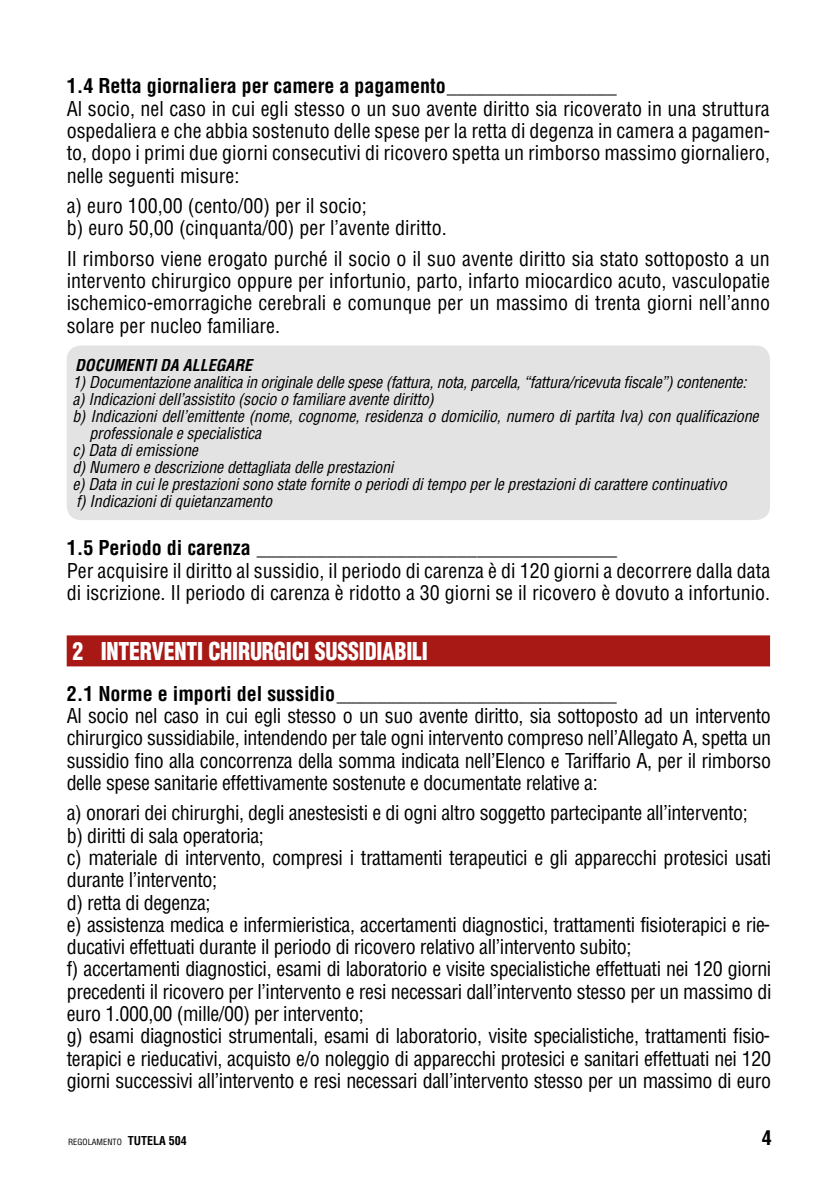
<style>
.page{position:relative;width:840px;height:1191px;background:#fff}
.page>*{position:absolute;margin:0;border:0;box-sizing:border-box;transform-origin:0 0}
.t1{font:900 condensed 24px "Helvetica LT Std";letter-spacing:-.01em;color:#fff;scale:.9 1}
.t2{font:condensed 20px/22.4px "Helvetica LT Std";letter-spacing:-.02em;color:#000;text-align:justify}
.t3{font:condensed 20px/22.4px "Helvetica LT Std";color:#000}
.t4{font:700 condensed 20px "Helvetica LT Std";color:#000}
.t5{font:italic condensed 16px "Helvetica LT Std";letter-spacing:-.01em;color:#000}
.t6{font:italic 700 condensed 16px "Helvetica LT Std";color:#000}
.t7{font:condensed 8.4px "Helvetica LT Std";color:#000}
.s1{font-weight:700;font-size:12px}
</style>
<div class="page">
<div style="left:67px;top:635px;width:702px;height:31px;background:#a81815"></div>
<div style="left:67px;top:345px;width:702px;height:175px;background:#e3e3e3;border-radius:14px"></div>
<p class="t4" style="left:67px;top:74px;width:551px">1.4 Retta giornaliera per camere a pagamento_________________</p>
<p class="t2" style="left:67px;top:97px;width:704px">Al socio, nel caso in cui egli stesso o un suo avente diritto sia ricoverato in una struttura ospedaliera e che abbia sostenuto delle spese per la retta di degenza in camera a pagamen&shy;to, dopo i primi due giorni consecutivi di ricovero spetta un rimborso massimo giornaliero, nelle seguenti misure:</p>
<p class="t3" style="left:67px;top:194px;width:381px">a) euro 100,00 (cento/00) per il socio;<br>b) euro 50,00 (cinquanta/00) per l’avente diritto.</p>
<p class="t2" style="left:67px;top:247px;width:704px">Il rimborso viene erogato purché il socio o il suo avente diritto sia stato sottoposto a un intervento chirurgico oppure per infortunio, parto, infarto miocardico acuto, vasculopatie ischemico-emorragiche cerebrali e comunque per un massimo di trenta giorni nell’anno solare per nucleo familiare.</p>
<p class="t6" style="left:75px;top:355px;width:178px">DOCUMENTI DA ALLEGARE</p>
<p class="t5" style="left:72px;top:372px;width:675px">1) Documentazione analitica in originale delle spese (fattura, nota, parcella, “fattura/ricevuta fiscale”) contenente:</p>
<p class="t5" style="left:72px;top:389px;width:363px">a) Indicazioni dell’assistito (socio o familiare avente diritto)</p>
<p class="t5" style="left:72px;top:406px;width:687px">b) Indicazioni dell’emittente (nome, cognome, residenza o domicilio, numero di partita Iva) con qualificazione</p>
<p class="t5" style="left:89px;top:423px;width:173px">professionale e specialistica</p>
<p class="t5" style="left:72px;top:440px;width:127px">c) Data di emissione</p>
<p class="t5" style="left:72px;top:457px;width:322px">d) Numero e descrizione dettagliata delle prestazioni</p>
<p class="t5" style="left:72px;top:474px;width:655px">e) Data in cui le prestazioni sono state fornite o periodi di tempo per le prestazioni di carattere continuativo</p>
<p class="t5" style="left:76px;top:491px;width:197px">f) Indicazioni di quietanzamento</p>
<p class="t4" style="left:67px;top:535px;width:551px">1.5 Periodo di carenza ____________________________________</p>
<p class="t3" style="left:67px;top:559px;width:704px">Per acquisire il diritto al sussidio, il periodo di carenza è di 120 giorni a decorrere dalla data di iscrizione. Il periodo di carenza è ridotto a 30 giorni se il ricovero è dovuto a infortunio.</p>
<p class="t1" style="left:72px;top:636px;width:396px">2 INTERVENTI CHIRURGICI SUSSIDIABILI</p>
<p class="t4" style="left:67px;top:681px;width:551px">2.1 Norme e importi del sussidio____________________________</p>
<p class="t2" style="left:67px;top:704px;width:705px">Al socio nel caso in cui egli stesso o un suo avente diritto, sia sottoposto ad un intervento chirurgico sussidiabile, intendendo per tale ogni intervento compreso nell’Allegato A, spetta un sussidio fino alla concorrenza della somma indicata nell’Elenco e Tariffario A, per il rimborso delle spese sanitarie effettivamente sostenute e documentate relative a:</p>
<p class="t2" style="left:67px;top:801px;width:706px;text-align:left">a) onorari dei chirurghi, degli anestesisti e di ogni altro soggetto partecipante all’intervento;<br>b) diritti di sala operatoria;<br>c) materiale di intervento, compresi i trattamenti terapeutici e gli apparecchi protesici usati durante l’intervento;<br>d) retta di degenza;<br>e) assistenza medica e infermieristica, accertamenti diagnostici, trattamenti fisioterapici e rie&shy;ducativi effettuati durante il periodo di ricovero relativo all’intervento subito;<br>f) accertamenti diagnostici, esami di laboratorio e visite specialistiche effettuati nei 120 giorni precedenti il ricovero per l’intervento e resi necessari dall’intervento stesso per un massimo di euro 1.000,00 (mille/00) per intervento;<br>g) esami diagnostici strumentali, esami di laboratorio, visite specialistiche, trattamenti fisio&shy;terapici e rieducativi, acquisto e/o noleggio di apparecchi protesici e sanitari effettuati nei 120 giorni successivi all’intervento e resi necessari dall’intervento stesso per un massimo di euro</p>
<p class="t7" style="left:68px;top:1136px;width:120px">REGOLAMENTO <span class="s1">TUTELA 504</span></p>
<p class="t4" style="left:761px;top:1125px;width:11px">4</p>
<p class="t7" style="left:67px;top:1135px;width:57px">REGOLAMENTO</p>
</div>
